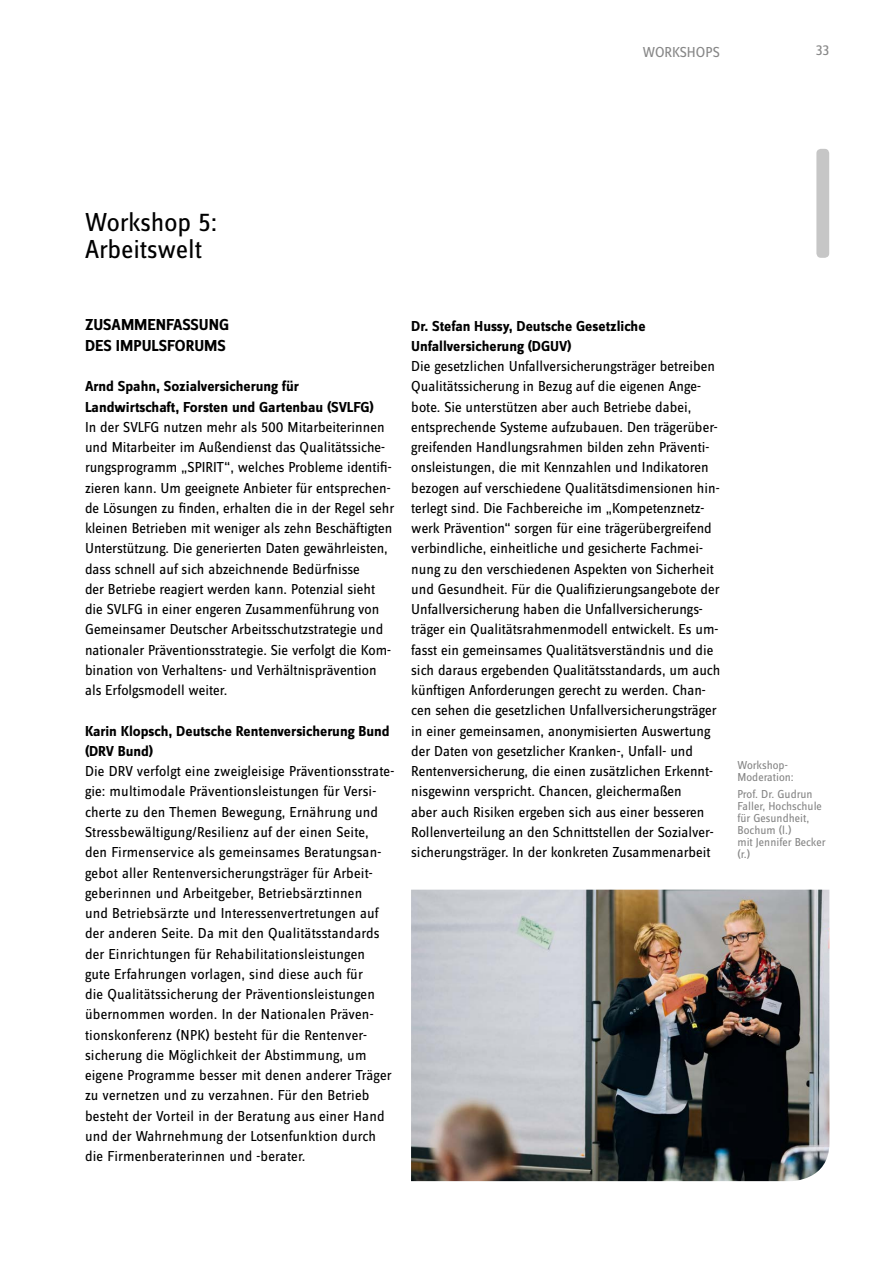
<style>
.page{position:relative;width:893px;height:1263px;background:#fff}
.page>*{position:absolute;margin:0;border:0;box-sizing:border-box;transform-origin:0 0}
.t1{font:27px/27px "Zine Sans Dis";color:#000}
.t2{font:700 16.5px/20.2px "Zine Sans Dis";color:#000}
.t3{font:15px/20.2px "Zine Sans Dis";color:#000}
.t4{font:700 15px/20.2px "Zine Sans Dis";color:#000}
.t5{font:15px "Zine Sans Dis";letter-spacing:-.01em;color:#878787}
.t6{font:12px/12px "Zine Sans Dis";color:#878787}
</style>
<div class="page">
<div style="left:816px;top:149px;width:13px;height:109px;background:#c6c6c6;border-radius:5px"></div>
<img style="left:411px;top:890px;width:418px;height:291px">
<h1 class="t1" style="left:85px;top:210px;width:134px">Workshop 5:<br>Arbeitswelt</h1>
<p class="t5" style="left:643px;top:45px;width:79px">WORKSHOPS</p>
<p class="t5" style="left:816px;top:43px;width:15px">33</p>
<p class="t2" style="left:85px;top:316px;width:146px">ZUSAMMENFASSUNG<br>DES IMPULSFORUMS</p>
<p class="t4" style="left:85px;top:377px;width:290px">Arnd Spahn, Sozialversicherung für<br>Landwirtschaft, Forsten und Gartenbau (SVLFG)</p>
<p class="t3" style="left:85px;top:417px;width:311px">In der SVLFG nutzen mehr als 500 Mitarbeiterinnen und Mitarbeiter im Außendienst das Qualitätssiche&shy;rungsprogramm „SPIRIT“, welches Probleme identifi&shy;zieren kann. Um geeignete Anbieter für entsprechen&shy;de Lösungen zu finden, erhalten die in der Regel sehr kleinen Betrieben mit weniger als zehn Beschäftigten Unterstützung. Die generierten Daten gewährleisten, dass schnell auf sich abzeichnende Bedürfnisse<br>der Betriebe reagiert werden kann. Potenzial sieht die SVLFG in einer engeren Zusammenführung von Gemeinsamer Deutscher Arbeitsschutzstrategie und nationaler Präventionsstrategie. Sie verfolgt die Kom&shy;bination von Verhaltens- und Verhältnisprävention als Erfolgsmodell weiter.</p>
<p class="t4" style="left:85px;top:721px;width:306px">Karin Klopsch, Deutsche Rentenversicherung Bund (DRV Bund)</p>
<p class="t3" style="left:85px;top:762px;width:311px">Die DRV verfolgt eine zweigleisige Präventionsstrate&shy;gie: multimodale Präventionsleistungen für Versi&shy;cherte zu den Themen Bewegung, Ernährung und Stressbewältigung/Resilienz auf der einen Seite, den Firmenservice als gemeinsames Beratungsan&shy;gebot aller Rentenversicherungsträger für Arbeit&shy;geberinnen und Arbeitgeber, Betriebsärztinnen<br>und Betriebsärzte und Interessenvertretungen auf der anderen Seite. Da mit den Qualitätsstandards der Einrichtungen für Rehabilitationsleistungen<br>gute Erfahrungen vorlagen, sind diese auch für<br>die Qualitätssicherung der Präventionsleistungen übernommen worden. In der Nationalen Präven&shy;tionskonferenz (NPK) besteht für die Rentenver&shy;sicherung die Möglichkeit der Abstimmung, um eigene Programme besser mit denen anderer Träger zu vernetzen und zu verzahnen. Für den Betrieb besteht der Vorteil in der Beratung aus einer Hand und der Wahrnehmung der Lotsenfunktion durch die Firmenberaterinnen und -berater.</p>
<p class="t6" style="left:737px;top:760px;width:58px">Workshop-<br>Moderation:</p>
<p class="t4" style="left:411px;top:316px;width:236px">Dr. Stefan Hussy, Deutsche Gesetzliche<br>Unfallversicherung (DGUV)</p>
<p class="t3" style="left:411px;top:357px;width:311px">Die gesetzlichen Unfallversicherungsträger betreiben Qualitätssicherung in Bezug auf die eigenen Ange&shy;bote. Sie unterstützen aber auch Betriebe dabei, entsprechende Systeme aufzubauen. Den trägerüber&shy;greifenden Handlungsrahmen bilden zehn Präventi&shy;onsleistungen, die mit Kennzahlen und Indikatoren bezogen auf verschiedene Qualitätsdimensionen hin&shy;terlegt sind. Die Fachbereiche im „Kompetenznetz&shy;werk Prävention“ sorgen für eine trägerübergreifend verbindliche, einheitliche und gesicherte Fachmei&shy;nung zu den verschiedenen Aspekten von Sicherheit und Gesundheit. Für die Qualifizierungsangebote der Unfallversicherung haben die Unfallversicherungs&shy;träger ein Qualitätsrahmenmodell entwickelt. Es um&shy;fasst ein gemeinsames Qualitätsverständnis und die sich daraus ergebenden Qualitätsstandards, um auch künftigen Anforderungen gerecht zu werden. Chan&shy;cen sehen die gesetzlichen Unfallversicherungsträger in einer gemeinsamen, anonymisierten Auswertung der Daten von gesetzlicher Kranken-, Unfall- und Rentenversicherung, die einen zusätzlichen Erkennt&shy;nisgewinn verspricht. Chancen, gleichermaßen<br>aber auch Risiken ergeben sich aus einer besseren Rollenverteilung an den Schnittstellen der Sozialver&shy;sicherungsträger. In der konkreten Zusammenarbeit</p>
<p class="t6" style="left:737px;top:788px;width:90px">Prof. Dr. Gudrun<br>Faller, Hochschule für Gesundheit,<br>Bochum (l.)<br>mit Jennifer Becker (r.)</p>
</div>
